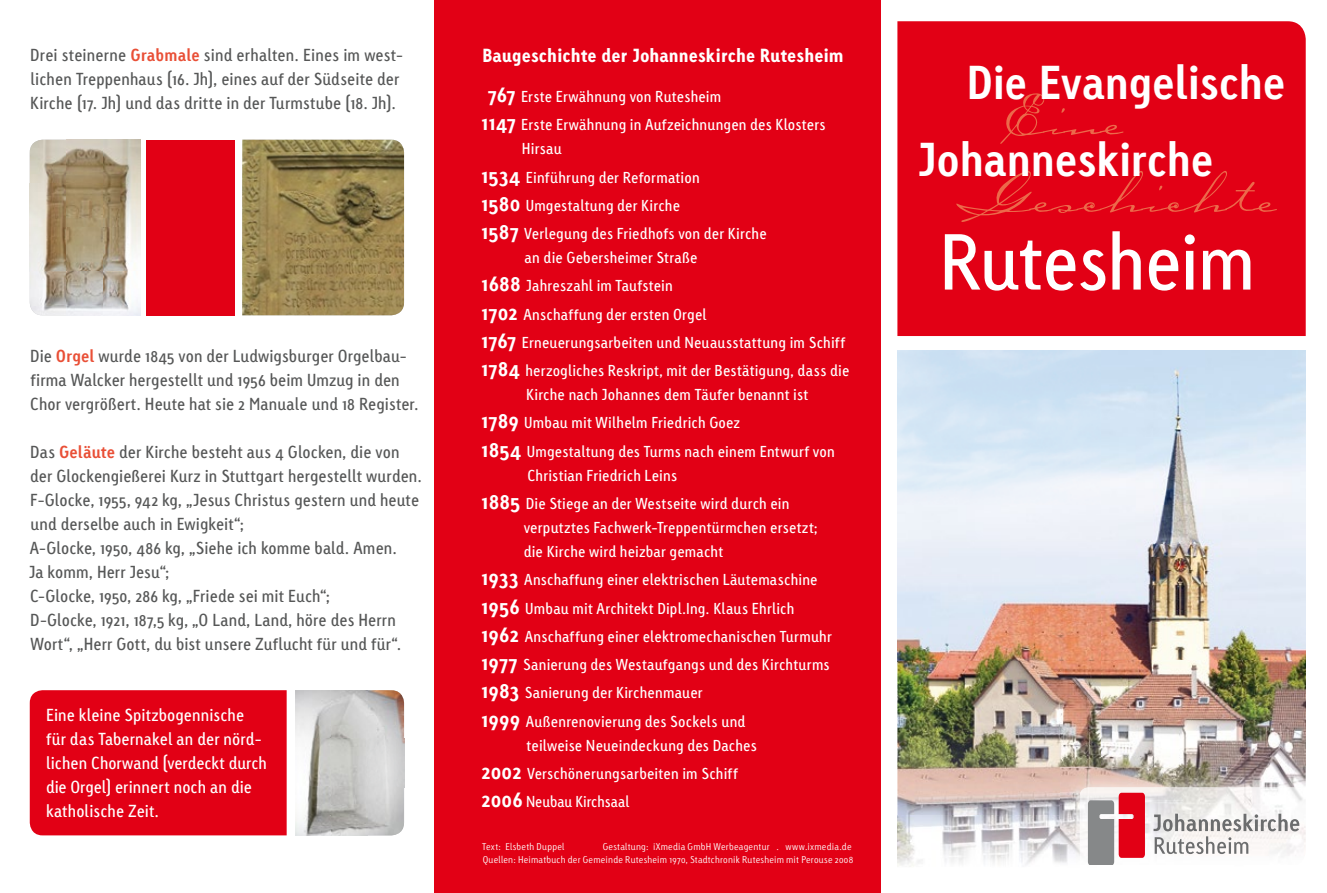
<style>
.page{position:relative;width:1327px;height:893px;background:#fff}
.page>*{position:absolute;margin:0;border:0;box-sizing:border-box;transform-origin:0 0}
.t1{font:75px "Julia Hand Script";color:#ec694a}
.t2{font:75px "Linotype Tetria";letter-spacing:-.015em;color:#fff}
.t3{font:700 45px/77.1px "Linotype Tetria";letter-spacing:-.005em;color:#fff}
.t4{font:900 18px "Linotype Tetria";color:#fff}
.t5{font:16.5px/24px "Linotype Tetria";letter-spacing:.005em;color:#565757}
.t6{font:16.5px/24px "Linotype Tetria";letter-spacing:.005em;color:#fff}
.t7{font:15px/28.2px "Linotype Tetria";letter-spacing:.01em;color:#fff}
.t8{font:300 9.3px/13.5px "Linotype Tetria";letter-spacing:.025em;color:#fff;text-align:right}
.s1{font-weight:700;color:#e94f36}
.s2{font-weight:700;font-size:21px}
</style>
<div class="page">
<img style="left:897px;top:351px;width:408px;height:310px">
<img style="left:897px;top:661px;width:204px;height:155px">
<img style="left:1101px;top:661px;width:204px;height:107px">
<img style="left:897px;top:816px;width:163px;height:51px">
<div style="left:434px;top:0;width:446px;height:893px;background:#e20015"></div>
<div style="left:897px;top:21px;width:408px;height:315px;background:#e20015"></div>
<div style="left:956px;top:171px;width:320px;height:51px;background:#e20015"></div>
<div style="left:1000px;top:93px;width:123px;height:51px;background:#e20015"></div>
<img style="left:1060px;top:768px;width:245px;height:95px">
<img style="left:1080px;top:787px;width:73px;height:78px">
<svg style="left:1153px;top:787px;width:153px;height:76px"></svg>
<svg style="left:1088px;top:793px;width:57px;height:71px"></svg>
<div style="left:30px;top:690px;width:257px;height:145px;background:#e20015"></div>
<img style="left:295px;top:690px;width:109px;height:145px">
<svg style="left:40px;top:271px;width:27px;height:44px"></svg>
<img style="left:30px;top:140px;width:110px;height:131px">
<img style="left:67px;top:271px;width:73px;height:44px">
<div style="left:147px;top:140px;width:88px;height:175px;background:#e20015"></div>
<img style="left:242px;top:140px;width:162px;height:175px">
<p class="t5" style="left:30px;top:43px;width:374px">Drei steinerne <span class="s1">Grabmale</span> sind erhalten. Eines im west&shy;lichen Treppenhaus (16. Jh), eines auf der Südseite der<br>Kirche (17. Jh) und das dritte in der Turmstube (18. Jh).</p>
<p class="t5" style="left:30px;top:344px;width:390px">Die <span class="s1">Orgel</span> wurde 1845 von der Ludwigsburger Orgelbau&shy;firma Walcker hergestellt und 1956 beim Umzug in den<br>Chor vergrößert. Heute hat sie 2 Manuale und 18 Register.</p>
<p class="t5" style="left:29px;top:440px;width:394px">Das <span class="s1">Geläute</span> der Kirche besteht aus 4 Glocken, die von der Glockengießerei Kurz in Stuttgart hergestellt wurden.<br>F-Glocke, 1955, 942 kg, „Jesus Christus gestern und heute und derselbe auch in Ewigkeit“;<br>A-Glocke, 1950, 486 kg, „Siehe ich komme bald. Amen.<br>Ja komm, Herr Jesu“;<br>C-Glocke, 1950, 286 kg, „Friede sei mit Euch“;<br>D-Glocke, 1921, 187,5 kg, „O Land, Land, höre des Herrn Wort“, „Herr Gott, du bist unsere Zuflucht für und für“.</p>
<p class="t6" style="left:46px;top:703px;width:222px">Eine kleine Spitzbogennische für das Tabernakel an der nörd&shy;lichen Chorwand (verdeckt durch die Orgel) erinnert noch an die katholische Zeit.</p>
<p class="t4" style="left:482px;top:44px;width:363px">Baugeschichte der Johanneskirche Rutesheim</p>
<p class="t7" style="left:481px;top:83px;width:346px;text-indent:7px"><span class="s2">767</span> Erste Erwähnung von Rutesheim<br><span class="s2">1147</span> Erste Erwähnung in Aufzeichnungen des Klosters</p>
<p class="t7" style="left:481px;top:135px;width:287px;text-indent:41px">Hirsau<br><span class="s2">1534</span> Einführung der Reformation<br><span class="s2">1580</span> Umgestaltung der Kirche<br><span class="s2">1587</span> Verlegung des Friedhofs von der Kirche</p>
<p class="t7" style="left:481px;top:244px;width:370px;text-indent:43px">an die Gebersheimer Straße<br><span class="s2">1688</span> Jahreszahl im Taufstein<br><span class="s2">1702</span> Anschaffung der ersten Orgel<br><span class="s2">1767</span> Erneuerungsarbeiten und Neuausstattung im Schiff <span class="s2">1784</span> herzogliches Reskript, mit der Bestätigung, dass die</p>
<p class="t7" style="left:481px;top:381px;width:355px;text-indent:45px">Kirche nach Johannes dem Täufer benannt ist<br><span class="s2">1789</span> Umbau mit Wilhelm Friedrich Goez<br><span class="s2">1854</span> Umgestaltung des Turms nach einem Entwurf von</p>
<p class="t7" style="left:481px;top:461px;width:310px;text-indent:46px">Christian Friedrich Leins<br><span class="s2">1885</span> Die Stiege an der Westseite wird durch ein</p>
<p class="t7" style="left:524px;top:516px;width:296px;line-height:24px">verputztes Fachwerk-Treppentürmchen ersetzt; die Kirche wird heizbar gemacht</p>
<p class="t7" style="left:481px;top:566px;width:352px"><span class="s2">1933</span> Anschaffung einer elektrischen Läutemaschine <span class="s2">1956</span> Umbau mit Architekt Dipl.Ing. Klaus Ehrlich <span class="s2">1962</span> Anschaffung einer elektromechanischen Turmuhr <span class="s2">1977</span> Sanierung des Westaufgangs und des Kirchturms <span class="s2">1983</span> Sanierung der Kirchenmauer<br><span class="s2">1999</span> Außenrenovierung des Sockels und</p>
<p class="t7" style="left:481px;top:731px;width:277px;text-indent:45px">teilweise Neueindeckung des Daches<br><span class="s2">2002</span> Verschönerungsarbeiten im Schiff<br><span class="s2">2006</span> Neubau Kirchsaal</p>
<p class="t8" style="left:482px;top:840px;width:84px">Text: Elsbeth Duppel</p>
<p class="t8" style="left:483px;top:840px;width:372px">Gestaltung: iXmedia GmbH Werbeagentur . www.ixmedia.de<br>Quellen: Heimatbuch der Gemeinde Rutesheim 1970, Stadtchronik Rutesheim mit Perouse 2008</p>
<h2 class="t3" style="left:918px;top:44px;width:368px;text-indent:48px">Die Evangelische<br>Johanneskirche</h2>
<h1 class="t1" style="left:1003px;top:73px;width:122px">Eine</h1>
<h1 class="t1" style="left:954px;top:151px;width:326px">Geschichte</h1>
<h1 class="t2" style="left:939px;top:217px;width:318px">Rutesheim</h1>
</div>
